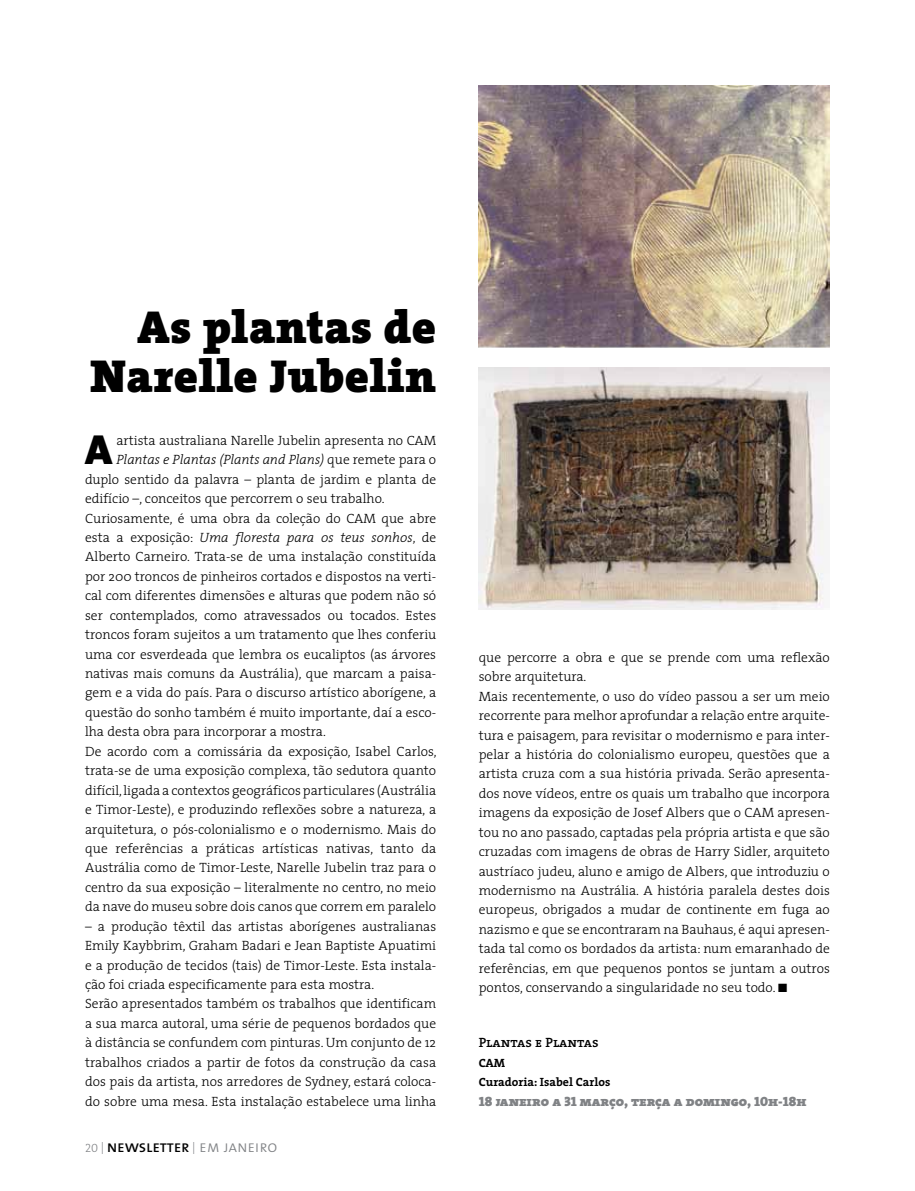
<style>
.page{position:relative;width:915px;height:1191px;background:#fff}
.page>*{position:absolute;margin:0;border:0;box-sizing:border-box;transform-origin:0 0}
.t1{font:900 46.5px/49.5px "The Serif";letter-spacing:.005em;color:#000;text-align:right}
.t2{font:42.3px "The Sans Black Caps";color:#000}
.t3{font:16.5px "The Mix Caps";letter-spacing:-.01em;color:#000}
.t4{font:300 13.5px/19.5px "The Serif";color:#000}
.t5{font:italic 300 13.5px "The Serif";color:#000}
.t6{font:13.5px "The Serif Black Caps";color:#808285}
.t7{font:13.5px "The Serif Semi Bold Caps";color:#000}
.t8{font:700 12px/19.5px "The Serif";color:#000}
.s1{font-style:normal}
.s2{font-family:"The Serif Light Caps";font-size:12px;color:#808285}
.s3{font-family:"The Mix Light Caps";color:#808285}
</style>
<div class="page">
<img style="left:478px;top:85px;width:351px;height:263px">
<img style="left:478px;top:367px;width:351px;height:242px">
<h1 class="t1" style="left:90px;top:301px;width:347px">As plantas de<br>Narelle Jubelin</h1>
<h2 class="t2" style="left:85px;top:414px;width:29px">A</h2>
<p class="t4" style="left:116px;top:430px;width:321px">artista australiana Narelle Jubelin apresenta no CAM</p>
<p class="t5" style="left:116px;top:448px;width:321px">Plantas e Plantas (Plants and Plans) <span class="s1">que remete para o</span></p>
<p class="t4" style="left:85px;top:469px;width:352px">duplo sentido da palavra – planta de jardim e planta de</p>
<p class="t4" style="left:85px;top:488px;width:301px">edifício –, conceitos que percorrem o seu trabalho.</p>
<p class="t4" style="left:85px;top:508px;width:352px">Curiosamente, é uma obra da coleção do CAM que abre</p>
<p class="t5" style="left:85px;top:526px;width:352px"><span class="s1">esta a exposição:</span> Uma floresta para os teus sonhos<span class="s1">, de</span></p>
<p class="t4" style="left:85px;top:546px;width:352px">Alberto Carneiro. Trata-se de uma instalação constituída</p>
<p class="t4" style="left:85px;top:566px;width:352px">por 200 troncos de pinheiros cortados e dispostos na verti‑</p>
<p class="t4" style="left:85px;top:585px;width:352px">cal com diferentes dimensões e alturas que podem não só</p>
<p class="t4" style="left:85px;top:605px;width:352px">ser contemplados, como atravessados ou tocados. Estes</p>
<p class="t4" style="left:85px;top:624px;width:352px">troncos foram sujeitos a um tratamento que lhes conferiu</p>
<p class="t4" style="left:85px;top:644px;width:352px">uma cor esverdeada que lembra os eucaliptos (as árvores</p>
<p class="t4" style="left:85px;top:663px;width:352px">nativas mais comuns da Austrália), que marcam a paisa‑</p>
<p class="t4" style="left:85px;top:682px;width:352px">gem e a vida do país. Para o discurso artístico aborígene, a</p>
<p class="t4" style="left:85px;top:702px;width:352px">questão do sonho também é muito importante, daí a esco‑</p>
<p class="t4" style="left:85px;top:721px;width:242px">lha desta obra para incorporar a mostra.</p>
<p class="t4" style="left:85px;top:741px;width:353px">De acordo com a comissária da exposição, Isabel Carlos,</p>
<p class="t4" style="left:85px;top:760px;width:352px">trata-se de uma exposição complexa, tão sedutora quanto</p>
<p class="t4" style="left:85px;top:780px;width:352px">difícil, ligada a contextos geográficos particulares (Austrália</p>
<p class="t4" style="left:85px;top:799px;width:352px">e Timor-Leste), e produzindo reflexões sobre a natureza, a</p>
<p class="t4" style="left:85px;top:818px;width:352px">arquitetura, o pós-colonialismo e o modernismo. Mais do</p>
<p class="t4" style="left:85px;top:838px;width:352px">que referências a práticas artísticas nativas, tanto da</p>
<p class="t4" style="left:85px;top:857px;width:352px">Austrália como de Timor-Leste, Narelle Jubelin traz para o</p>
<p class="t4" style="left:85px;top:877px;width:352px">centro da sua exposição – literalmente no centro, no meio</p>
<p class="t4" style="left:85px;top:896px;width:352px">da nave do museu sobre dois canos que correm em paralelo</p>
<p class="t4" style="left:85px;top:916px;width:352px">– a produção têxtil das artistas aborígenes australianas Emily Kaybbrim, Graham Badari e Jean Baptiste Apuatimi e a produção de tecidos (tais) de Timor-Leste. Esta instala‑ ção foi criada especificamente para esta mostra.<br>Serão apresentados também os trabalhos que identificam a sua marca autoral, uma série de pequenos bordados que à distância se confundem com pinturas. Um conjunto de 12 trabalhos criados a partir de fotos da construção da casa dos pais da artista, nos arredores de Sydney, estará coloca‑ do sobre uma mesa. Esta instalação estabelece uma linha</p>
<p class="t3" style="left:85px;top:1132px;width:194px"><span class="s2">20 |</span> newsletter <span class="s2">|</span> <span class="s3">em janeiro</span></p>
<p class="t4" style="left:478px;top:647px;width:352px">que percorre a obra e que se prende com uma reflexão sobre arquitetura.<br>Mais recentemente, o uso do vídeo passou a ser um meio recorrente para melhor aprofundar a relação entre arquite‑ tura e paisagem, para revisitar o modernismo e para inter‑ pelar a história do colonialismo europeu, questões que a artista cruza com a sua história privada. Serão apresenta‑ dos nove vídeos, entre os quais um trabalho que incorpora imagens da exposição de Josef Albers que o CAM apresen‑ tou no ano passado, captadas pela própria artista e que são cruzadas com imagens de obras de Harry Sidler, arquiteto austríaco judeu, aluno e amigo de Albers, que introduziu o modernismo na Austrália. A história paralela destes dois europeus, obrigados a mudar de continente em fuga ao nazismo e que se encontraram na Bauhaus, é aqui apresen‑ tada tal como os bordados da artista: num emaranhado de referências, em que pequenos pontos se juntam a outros pontos, conservando a singularidade no seu todo. ■</p>
<p class="t7" style="left:478px;top:1031px;width:121px">Plantas e Plantas</p>
<p class="t8" style="left:478px;top:1052px;width:133px">CAM<br>Curadoria: Isabel Carlos</p>
<p class="t6" style="left:478px;top:1089px;width:329px">18 janeiro a 31 março, terça a domingo, 10h-18h</p>
</div>
